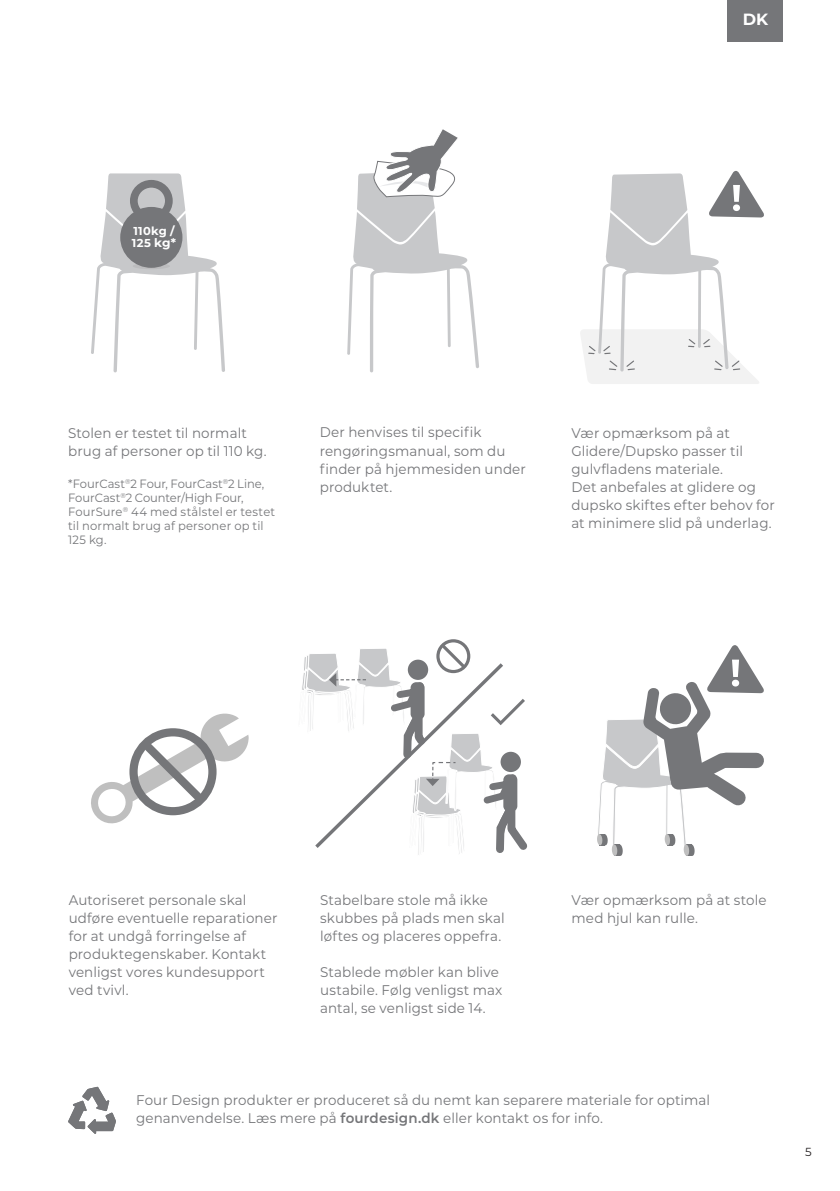
<style>
.page{position:relative;width:840px;height:1191px;background:#fff}
.page>*{position:absolute;margin:0;border:0;box-sizing:border-box;transform-origin:0 0}
.t1{font:700 16.2px "Montserrat";color:#fff}
.t2{font:14px/18px "Montserrat";letter-spacing:.01em;color:#757679;scale:.96 1}
.t3{font:12px/14px "Montserrat";letter-spacing:.005em;color:#757679;scale:.96 1}
.t4{font:11.6px "Montserrat";color:#231f20}
.t5{font:700 11.4px/12px "Montserrat";letter-spacing:.03em;color:#fff}
.s1{font-size:12px}
.s2{font-weight:600}
</style>
<div class="page">
<svg style="left:91px;top:173px;width:134px;height:199px"></svg>
<div style="left:132px;top:263px;width:38px;height:6px;background:#bcbcbe;border-radius:50%"></div>
<div style="left:120px;top:207px;width:62px;height:61px;background:#757679;border-radius:50%"></div>
<div style="left:130px;top:180px;width:43px;height:42px;border:8px solid #757679;border-radius:50%"></div>
<svg style="left:347px;top:129px;width:132px;height:243px"></svg>
<svg style="left:91px;top:713px;width:157px;height:111px"></svg>
<svg style="left:580px;top:171px;width:184px;height:213px"></svg>
<svg style="left:597px;top:645px;width:167px;height:211px"></svg>
<div style="left:727px;top:0;width:55px;height:41px;background:#757679"></div>
<svg style="left:68px;top:1086px;width:48px;height:48px"></svg>
<div style="left:436px;top:639px;width:34px;height:34px;border:3px solid #757679;border-radius:50%"></div>
<svg style="left:302px;top:640px;width:226px;height:215px"></svg>
<p class="t1" style="left:742px;top:8px;width:27px">DK</p>
<p class="t1" style="left:756px;top:8px;width:12px">E</p>
<p class="t5" style="left:132px;top:225px;width:45px">110kg /<br>125 <span class="s1">kg*</span></p>
<p class="t2" style="left:68px;top:423px;width:208px">Stolen er testet til normalt brug af personer op til 110 kg.</p>
<p class="t3" style="left:68px;top:476px;width:217px">*FourCast<sup>®</sup>2 Four, FourCast<sup>®</sup>2 Line,<br>FourCast<sup>®</sup>2 Counter/High Four,<br>FourSure<sup>®</sup> 44 med stålstel er testet til normalt brug af personer op til<br>125 kg.</p>
<p class="t2" style="left:319px;top:423px;width:216px">Der henvises til specifik rengøringsmanual, som du finder på hjemmesiden under produktet.</p>
<p class="t2" style="left:571px;top:423px;width:213px">Vær opmærksom på at<br>Glidere/Dupsko passer til gulvfladens materiale.<br>Det anbefales at glidere og dupsko skiftes efter behov for at minimere slid på underlag.</p>
<p class="t2" style="left:69px;top:890px;width:219px">Autoriseret personale skal udføre eventuelle reparationer for at undgå forringelse af produktegenskaber. Kontakt venligst vores kundesupport ved tvivl.</p>
<p class="t2" style="left:320px;top:890px;width:194px">Stabelbare stole må ikke skubbes på plads men skal løftes og placeres oppefra.</p>
<p class="t2" style="left:320px;top:962px;width:191px">Stablede møbler kan blive ustabile. Følg venligst max antal, se venligst side 14.</p>
<p class="t2" style="left:571px;top:890px;width:205px">Vær opmærksom på at stole med hjul kan rulle.</p>
<p class="t2" style="left:136px;top:1090px;width:599px">Four Design produkter er produceret så du nemt kan separere materiale for optimal genanvendelse. Læs mere på <span class="s2">fourdesign.dk</span> eller kontakt os for info.</p>
<p class="t4" style="left:804px;top:1143px;width:8px">5</p>
</div>
